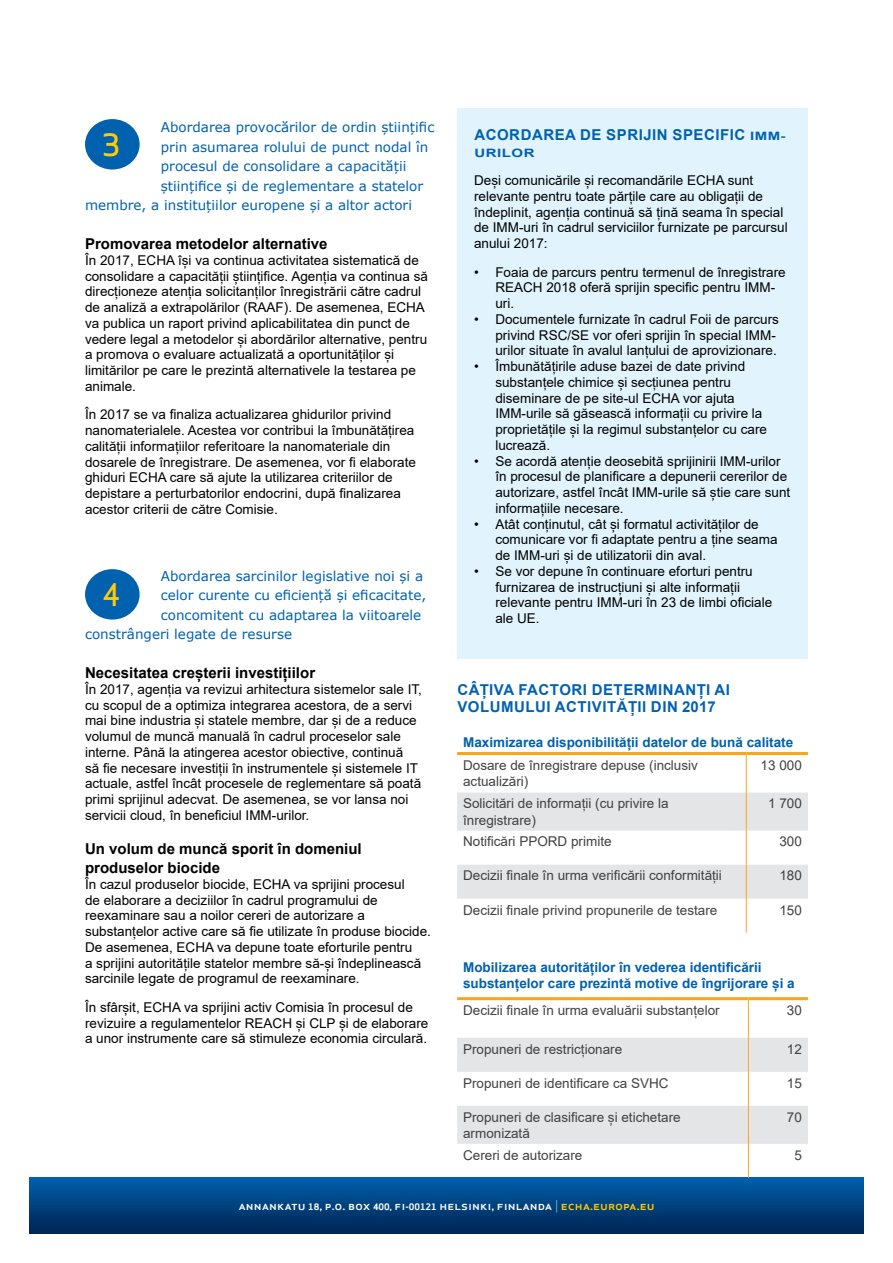
<style>
.page{position:relative;width:893px;height:1263px;background:#fff}
.page>*{position:absolute;margin:0;border:0;box-sizing:border-box;transform-origin:0 0}
.t1{font:500 30px "Apex Sans";color:#ffcb05}
.t2{font:700 15px/19.5px "Arial";color:#000}
.t3{font:700 15px/16.5px "Arial";letter-spacing:.035em;color:#0061af}
.t4{font:13.5px/15.8px "Arial";color:#000}
.t5{font:13.5px/16.2px "Arial";color:#414042}
.t6{font:13.5px "Verdana";color:#0061af}
.t7{font:700 13.5px/16.2px "Arial";color:#0061af}
.t8{font:500 12.15px "Apex Sans";color:#fff;scale:1.08 1}
.t9{font:700 11.55px "Arial";letter-spacing:.035em;color:#0061af;scale:1.3 1}
.s1{font-size:11.55px}
.s2{font-weight:700;font-size:8.7px}
.s3{font-weight:700;font-size:8.25px}
.s4{font-weight:300}
.s5{color:#ffcb05}
</style>
<div class="page">
<svg style="left:30px;top:1178px;width:833px;height:55px;background:#00417e"></svg>
<div style="left:85px;top:119px;width:55px;height:51px;background:#0061af;border-radius:50%"></div>
<div style="left:85px;top:569px;width:55px;height:51px;background:#0061af;border-radius:50%"></div>
<svg style="left:457px;top:793px;width:351px;height:106px"></svg>
<hr style="left:457px;top:752px;width:289px;height:3px;background:#faa61a">
<hr style="left:746px;top:752px;width:62px;height:3px;background:#faa61a">
<hr style="left:746px;top:755px;width:1px;height:38px;background:#faa61a">
<hr style="left:746px;top:793px;width:1px;height:38px;background:#faa61a">
<hr style="left:746px;top:831px;width:1px;height:34px;background:#faa61a">
<hr style="left:746px;top:865px;width:1px;height:34px;background:#faa61a">
<hr style="left:746px;top:899px;width:1px;height:34px;background:#faa61a">
<svg style="left:457px;top:1038px;width:351px;height:106px"></svg>
<hr style="left:457px;top:997px;width:291px;height:3px;background:#faa61a">
<hr style="left:748px;top:997px;width:60px;height:3px;background:#faa61a">
<hr style="left:748px;top:1000px;width:1px;height:38px;background:#faa61a">
<hr style="left:748px;top:1038px;width:1px;height:34px;background:#faa61a">
<hr style="left:748px;top:1072px;width:1px;height:34px;background:#faa61a">
<hr style="left:748px;top:1106px;width:1px;height:38px;background:#faa61a">
<hr style="left:748px;top:1144px;width:1px;height:34px;background:#faa61a">
<div style="left:457px;top:108px;width:351px;height:550px;background:#e1f4fd"></div>
<p class="t6" style="left:161px;top:118px;width:275px">Abordarea provocărilor de ordin științific</p>
<p class="t6" style="left:161px;top:137px;width:269px">prin asumarea rolului de punct nodal în</p>
<p class="t6" style="left:161px;top:157px;width:247px">procesul de consolidare a capacității</p>
<p class="t6" style="left:161px;top:176px;width:264px">științifice și de reglementare a statelor</p>
<p class="t6" style="left:85px;top:196px;width:329px">membre, a instituțiilor europene și a altor actori</p>
<p class="t2" style="left:85px;top:234px;width:244px">Promovarea metodelor alternative</p>
<p class="t4" style="left:85px;top:252px;width:344px">În 2017, ECHA își va continua activitatea sistematică de consolidare a capacității științifice. Agenția va continua să direcționeze atenția solicitanților înregistrării către cadrul de analiză a extrapolărilor (RAAF). De asemenea, ECHA va publica un raport privind aplicabilitatea din punct de vedere legal a metodelor și abordărilor alternative, pentru a promova o evaluare actualizată a oportunităților și limitărilor pe care le prezintă alternativele la testarea pe animale.</p>
<p class="t4" style="left:85px;top:407px;width:332px">În 2017 se va finaliza actualizarea ghidurilor privind nanomaterialele. Acestea vor contribui la îmbunătățirea calității informațiilor referitoare la nanomateriale din dosarele de înregistrare. De asemenea, vor fi elaborate ghiduri ECHA care să ajute la utilizarea criteriilor de depistare a perturbatorilor endocrini, după finalizarea acestor criterii de către Comisie.</p>
<h1 class="t1" style="left:102px;top:118px;width:19px">3</h1>
<p class="t6" style="left:161px;top:566px;width:264px">Abordarea sarcinilor legislative noi și a</p>
<p class="t6" style="left:161px;top:586px;width:267px">celor curente cu eficiență și eficacitate,</p>
<p class="t6" style="left:161px;top:605px;width:262px">concomitent cu adaptarea la viitoarele</p>
<p class="t6" style="left:85px;top:625px;width:209px">constrângeri legate de resurse</p>
<p class="t2" style="left:85px;top:663px;width:232px">Necesitatea creșterii investițiilor</p>
<p class="t4" style="left:85px;top:681px;width:338px">În 2017, agenția va revizui arhitectura sistemelor sale IT, cu scopul de a optimiza integrarea acestora, de a servi mai bine industria și statele membre, dar și de a reduce volumul de muncă manuală în cadrul proceselor sale interne. Până la atingerea acestor obiective, continuă<br>să fie necesare investiții în instrumentele și sistemele IT actuale, astfel încât procesele de reglementare să poată primi sprijinul adecvat. De asemenea, se vor lansa noi servicii cloud, în beneficiul IMM-urilor.</p>
<p class="t2" style="left:85px;top:839px;width:278px">Un volum de muncă sporit în domeniul produselor biocide</p>
<p class="t4" style="left:85px;top:876px;width:347px">În cazul produselor biocide, ECHA va sprijini procesul<br>de elaborare a deciziilor în cadrul programului de reexaminare sau a noilor cereri de autorizare a substanțelor active care să fie utilizate în produse biocide.<br>De asemenea, ECHA va depune toate eforturile pentru<br>a sprijini autoritățile statelor membre să-și îndeplinească sarcinile legate de programul de reexaminare.</p>
<p class="t4" style="left:85px;top:999px;width:345px">În sfârșit, ECHA va sprijini activ Comisia în procesul de revizuire a regulamentelor REACH și CLP și de elaborare a unor instrumente care să stimuleze economia circulară.</p>
<h1 class="t1" style="left:102px;top:568px;width:19px">4</h1>
<p class="t3" style="left:474px;top:127px;width:313px">ACORDAREA DE SPRIJIN SPECIFIC <span class="s1">IMM-</span></p>
<p class="t9" style="left:474px;top:144px;width:48px">URILOR</p>
<p class="t4" style="left:474px;top:172px;width:315px">Deși comunicările și recomandările ECHA sunt relevante pentru toate părțile care au obligații de îndeplinit, agenția continuă să țină seama în special de IMM-uri în cadrul serviciilor furnizate pe parcursul anului 2017:</p>
<p class="t4" style="left:495px;top:264px;width:292px;text-indent:-21px">• Foaia de parcurs pentru termenul de înregistrare<br>REACH 2018 oferă sprijin specific pentru IMM&shy;uri.</p>
<p class="t4" style="left:495px;top:311px;width:285px;text-indent:-21px">• Documentele furnizate în cadrul Foii de parcurs privind RSC/SE vor oferi sprijin în special IMM&shy;urilor situate în avalul lanțului de aprovizionare.</p>
<p class="t4" style="left:495px;top:358px;width:273px;text-indent:-21px">• Îmbunătățirile aduse bazei de date privind substanțele chimice și secțiunea pentru diseminare de pe site-ul ECHA vor ajuta IMM-urile să găsească informații cu privire la proprietățile și la regimul substanțelor cu care lucrează.</p>
<p class="t4" style="left:495px;top:453px;width:296px;text-indent:-21px">• Se acordă atenție deosebită sprijinirii IMM-urilor în procesul de planificare a depunerii cererilor de autorizare, astfel încât IMM-urile să știe care sunt informațiile necesare.</p>
<p class="t4" style="left:495px;top:516px;width:284px;text-indent:-21px">• Atât conținutul, cât și formatul activităților de comunicare vor fi adaptate pentru a ține seama de IMM-uri și de utilizatorii din aval.</p>
<p class="t4" style="left:495px;top:563px;width:278px;text-indent:-21px">• Se vor depune în continuare eforturi pentru furnizarea de instrucțiuni și alte informații relevante pentru IMM-uri în 23 de limbi oficiale ale UE.</p>
<p class="t3" style="left:457px;top:682px;width:274px">CÂȚIVA FACTORI DETERMINANȚI AI<br>VOLUMULUI ACTIVITĂȚII DIN 2017</p>
<p class="t7" style="left:463px;top:734px;width:332px">Maximizarea disponibilității datelor de bună calitate</p>
<p class="t5" style="left:463px;top:757px;width:236px">Dosare de înregistrare depuse (inclusiv actualizări)</p>
<p class="t5" style="left:761px;top:757px;width:43px">13 000</p>
<p class="t5" style="left:463px;top:795px;width:207px">Solicitări de informații (cu privire la înregistrare)</p>
<p class="t5" style="left:768px;top:795px;width:35px">1 700</p>
<p class="t5" style="left:463px;top:833px;width:150px">Notificări PPORD primite</p>
<p class="t5" style="left:779px;top:833px;width:24px">300</p>
<p class="t5" style="left:463px;top:867px;width:260px">Decizii finale în urma verificării conformității</p>
<p class="t5" style="left:779px;top:867px;width:24px">180</p>
<p class="t5" style="left:463px;top:901px;width:256px">Decizii finale privind propunerile de testare</p>
<p class="t5" style="left:779px;top:901px;width:24px">150</p>
<p class="t7" style="left:463px;top:959px;width:333px">Mobilizarea autorităților în vederea identificării substanțelor care prezintă motive de îngrijorare și a</p>
<p class="t5" style="left:463px;top:1002px;width:258px">Decizii finale în urma evaluării substanțelor</p>
<p class="t5" style="left:787px;top:1002px;width:17px">30</p>
<p class="t5" style="left:463px;top:1041px;width:161px">Propuneri de restricționare</p>
<p class="t5" style="left:787px;top:1041px;width:17px">12</p>
<p class="t5" style="left:463px;top:1075px;width:207px">Propuneri de identificare ca SVHC</p>
<p class="t5" style="left:787px;top:1075px;width:17px">15</p>
<p class="t5" style="left:463px;top:1109px;width:219px">Propuneri de clasificare și etichetare armonizată</p>
<p class="t5" style="left:787px;top:1109px;width:17px">70</p>
<p class="t5" style="left:463px;top:1147px;width:121px">Cereri de autorizare</p>
<p class="t5" style="left:794px;top:1147px;width:9px">5</p>
<p class="t8" style="left:238px;top:1195px;width:387px">annankatu <span class="s2">18</span>, p.o. box <span class="s2">400,</span> fi<span class="s3">-</span><span class="s2">00121</span> helsinki, finlanda <span class="s4">|</span> <span class="s5">echa.europa.eu</span></p>
</div>
